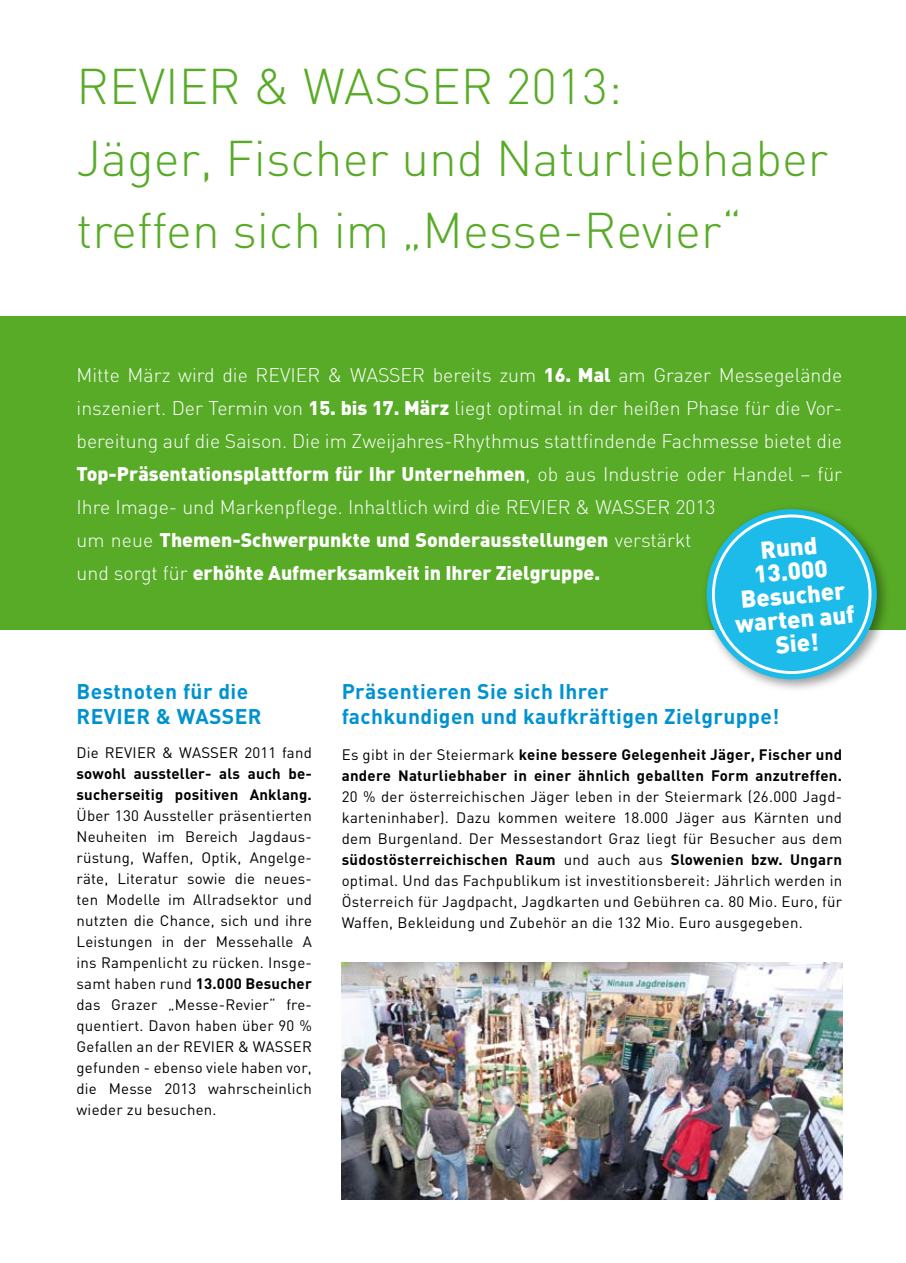
<style>
.page{position:relative;width:906px;height:1263px;background:#fff}
.page>*{position:absolute;margin:0;border:0;box-sizing:border-box;transform-origin:0 0}
.t1{font:300 49.5px/72px "DIN";color:#58ab27}
.t2{font:900 24px/24px "DIN";color:#fff;text-align:center}
.t3{font:700 21px/25.2px "DIN";letter-spacing:.02em;color:#0092d0}
.t4{font:300 19.5px/33px "DIN";color:#fff}
.t5{font:15px/21px "DIN";letter-spacing:.015em;color:#000;text-align:justify}
.t6{font:700 15px/21px "DIN";letter-spacing:.02em;color:#000}
.s1{font-weight:900}
.s2{font-weight:700}
.s3{font-weight:400}
</style>
<div class="page">
<div style="left:0;top:317px;width:906px;height:313px;background:#58ab27"></div>
<div style="left:701px;top:503px;width:190px;height:190px;background:#000;opacity:.4"></div>
<div style="left:706px;top:509px;width:170px;height:170px;background:#1dbbe9;border-radius:50%"></div>
<div style="left:712px;top:514px;width:159px;height:160px;border:3px solid #fff;border-radius:50%"></div>
<img style="left:342px;top:963px;width:500px;height:236px">
<h1 class="t1" style="left:77px;top:49px;width:753px">REVIER &amp; WASSER 2013:<br>Jäger, Fischer und Naturliebhaber treffen sich im „Messe-Revier“</h1>
<p class="t4" style="left:77px;top:358px;width:767px">Mitte März wird die REVIER &amp; WASSER bereits zum <span class="s1">16. Mal</span> am Grazer Messegelände inszeniert. Der Termin von <span class="s1">15. bis 17. März</span> liegt optimal in der heißen Phase für die Vor&shy;bereitung auf die Saison. Die im Zweijahres-Rhythmus stattfindende Fachmesse bietet die <span class="s1">Top-Präsentationsplattform für Ihr Unternehmen</span>, ob aus Industrie oder Handel – für Ihre Image- und Markenpflege. Inhaltlich wird die REVIER &amp; WASSER 2013<br>um neue <span class="s1">Themen-Schwerpunkte und Sonderausstellungen</span> verstärkt<br>und sorgt für <span class="s1">erhöhte Aufmerksamkeit in Ihrer Zielgruppe.</span></p>
<h2 class="t2" style="left:728px;top:539px;width:121px;rotate:-5deg">Rund<br>13.000<br>Besucher warten auf<br>Sie!</h2>
<h3 class="t3" style="left:77px;top:678px;width:187px">Bestnoten für die<br>REVIER &amp; WASSER</h3>
<p class="t5" style="left:77px;top:742px;width:237px">Die REVIER &amp; WASSER 2011 fand</p>
<p class="t6" style="left:77px;top:762px;width:237px">sowohl aussteller- als auch be&shy;sucherseitig positiven Anklang.</p>
<p class="t5" style="left:77px;top:805px;width:237px">Über 130 Aussteller präsentierten Neuheiten im Bereich Jagdaus&shy;rüstung, Waffen, Optik, Angelge&shy;räte, Literatur sowie die neues&shy;ten Modelle im Allradsektor und nutzten die Chance, sich und ihre Leistungen in der Messehalle A ins Rampenlicht zu rücken. Insge&shy;samt haben rund <span class="s2">13.000 Besucher </span>das Grazer „Messe-Revier“ fre&shy;quentiert. Davon haben über 90 % Gefallen an der REVIER &amp; WASSER gefunden - ebenso viele haben vor, die Messe 2013 wahrscheinlich wieder zu besuchen.</p>
<h3 class="t3" style="left:342px;top:678px;width:439px">Präsentieren Sie sich Ihrer<br>fachkundigen und kaufkräftigen Zielgruppe!</h3>
<p class="t6" style="left:342px;top:743px;width:502px"><span class="s3">Es gibt in der Steiermark</span> keine bessere Gelegenheit Jäger, Fischer und andere Naturliebhaber in einer ähnlich geballten Form anzutreffen.</p>
<p class="t5" style="left:342px;top:786px;width:502px">20 % der österreichischen Jäger leben in der Steiermark (26.000 Jagd&shy;karteninhaber). Dazu kommen weitere 18.000 Jäger aus Kärnten und dem Burgenland. Der Messestandort Graz liegt für Besucher aus dem <span class="s2">südostösterreichischen Raum</span> und auch aus <span class="s2">Slowenien bzw. Ungarn </span>optimal. Und das Fachpublikum ist investitionsbereit: Jährlich werden in Österreich für Jagdpacht, Jagdkarten und Gebühren ca. 80 Mio. Euro, für Waffen, Bekleidung und Zubehör an die 132 Mio. Euro ausgegeben.</p>
</div>
